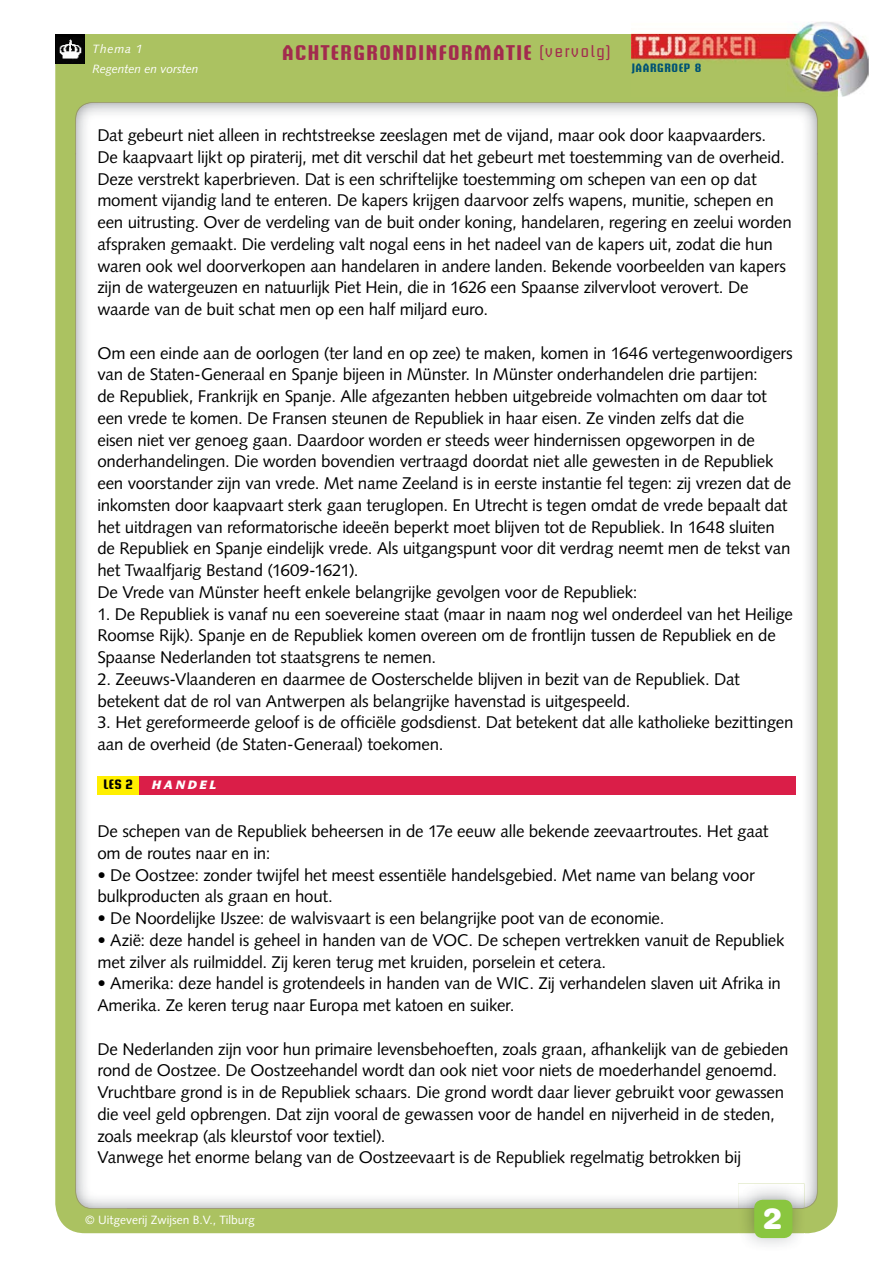
<style>
.page{position:relative;width:893px;height:1263px;background:#fff}
.page>*{position:absolute;margin:0;border:0;box-sizing:border-box;transform-origin:0 0}
.t1{font:900 29.25px "Helvetica Rounded LT Std";color:#fff}
.t2{font:700 21px "Briem Akademi Std";letter-spacing:.07em;color:#a22b4e}
.t3{font:16.95px/21.8px "Syntax LT Std";letter-spacing:-.015em;color:#000}
.t4{font:700 13.5px "Briem Akademi Std";color:#000}
.t5{font:12px "Syntax LT Std";color:#fff}
.t6{font:italic 12px "Syntax LT Std";color:#fff}
.t7{font:700 12px "Briem Akademi Std";letter-spacing:.05em;color:#005374}
.s1{font-weight:400;font-size:15px}
</style>
<div class="page">
<div style="left:55px;top:34px;width:783px;height:1199px;background:#abc261;border-radius:30px"></div>
<div style="left:129px;top:154px;width:675px;height:1054px;background:#fff"></div>
<img style="left:75px;top:102px;width:743px;height:52px">
<img style="left:75px;top:153px;width:54px;height:1056px">
<img style="left:804px;top:153px;width:14px;height:1055px">
<img style="left:127px;top:1208px;width:611px;height:1px">
<div style="left:97px;top:776px;width:699px;height:18px;background:#da1e48"></div>
<div style="left:97px;top:776px;width:42px;height:18px;background:#ffef00"></div>
<img style="left:738px;top:1183px;width:66px;height:62px">
<div style="left:754px;top:1200px;width:38px;height:38px;background:#8ac63f;border-radius:9px"></div>
<img style="left:774px;top:22px;width:95px;height:37px">
<img style="left:838px;top:59px;width:31px;height:38px">
<img style="left:631px;top:34px;width:207px;height:63px">
<div style="left:55px;top:34px;width:30px;height:30px;background:#000"></div>
<img style="left:59px;top:39px;width:23px;height:21px">
<p class="t6" style="left:92px;top:41px;width:52px">Thema 1</p>
<p class="t2" style="left:282px;top:41px;width:330px">ACHTERGRONDINFORMATIE <span class="s1">(vervolg)</span></p>
<p class="t6" style="left:92px;top:61px;width:108px">Regenten en vorsten</p>
<p class="t7" style="left:632px;top:61px;width:71px">JAARGROEP 8</p>
<p class="t3" style="left:97px;top:124px;width:696px">Dat gebeurt niet alleen in rechtstreekse zeeslagen met de vijand, maar ook door kaapvaarders.<br>De kaapvaart lijkt op piraterij, met dit verschil dat het gebeurt met toestemming van de overheid.<br>Deze verstrekt kaperbrieven. Dat is een schriftelijke toestemming om schepen van een op dat moment vijandig land te enteren. De kapers krijgen daarvoor zelfs wapens, munitie, schepen en een uitrusting. Over de verdeling van de buit onder koning, handelaren, regering en zeelui worden afspraken gemaakt. Die verdeling valt nogal eens in het nadeel van de kapers uit, zodat die hun waren ook wel doorverkopen aan handelaren in andere landen. Bekende voorbeelden van kapers zijn de watergeuzen en natuurlijk Piet Hein, die in 1626 een Spaanse zilvervloot verovert. De waarde van de buit schat men op een half miljard euro.</p>
<p class="t3" style="left:97px;top:342px;width:697px">Om een einde aan de oorlogen (ter land en op zee) te maken, komen in 1646 vertegenwoordigers van de Staten-Generaal en Spanje bijeen in Münster. In Münster onderhandelen drie partijen:<br>de Republiek, Frankrijk en Spanje. Alle afgezanten hebben uitgebreide volmachten om daar tot een vrede te komen. De Fransen steunen de Republiek in haar eisen. Ze vinden zelfs dat die<br>eisen niet ver genoeg gaan. Daardoor worden er steeds weer hindernissen opgeworpen in de onderhandelingen. Die worden bovendien vertraagd doordat niet alle gewesten in de Republiek een voorstander zijn van vrede. Met name Zeeland is in eerste instantie fel tegen: zij vrezen dat de inkomsten door kaapvaart sterk gaan teruglopen. En Utrecht is tegen omdat de vrede bepaalt dat het uitdragen van reformatorische ideeën beperkt moet blijven tot de Republiek. In 1648 sluiten de Republiek en Spanje eindelijk vrede. Als uitgangspunt voor dit verdrag neemt men de tekst van het Twaalfjarig Bestand (1609-1621).<br>De Vrede van Münster heeft enkele belangrijke gevolgen voor de Republiek:</p>
<p class="t3" style="left:97px;top:603px;width:697px">1. De Republiek is vanaf nu een soevereine staat (maar in naam nog wel onderdeel van het Heilige<br>Roomse Rijk). Spanje en de Republiek komen overeen om de frontlijn tussen de Republiek en de<br>Spaanse Nederlanden tot staatsgrens te nemen.</p>
<p class="t3" style="left:97px;top:668px;width:644px">2. Zeeuws-Vlaanderen en daarmee de Oosterschelde blijven in bezit van de Republiek. Dat betekent dat de rol van Antwerpen als belangrijke havenstad is uitgespeeld.</p>
<p class="t3" style="left:97px;top:711px;width:697px">3. Het gereformeerde geloof is de officiële godsdienst. Dat betekent dat alle katholieke bezittingen aan de overheid (de Staten-Generaal) toekomen.</p>
<p class="t4" style="left:104px;top:777px;width:31px">LES 2</p>
<p class="t3" style="left:97px;top:820px;width:673px">De schepen van de Republiek beheersen in de 17e eeuw alle bekende zeevaartroutes. Het gaat om de routes naar en in:</p>
<p class="t3" style="left:97px;top:864px;width:659px">• De Oostzee: zonder twijfel het meest essentiële handelsgebied. Met name van belang voor bulkproducten als graan en hout.</p>
<p class="t3" style="left:97px;top:907px;width:568px">• De Noordelijke IJszee: de walvisvaart is een belangrijke poot van de economie.</p>
<p class="t3" style="left:97px;top:929px;width:689px">• Azië: deze handel is geheel in handen van de VOC. De schepen vertrekken vanuit de Republiek met zilver als ruilmiddel. Zij keren terug met kruiden, porselein et cetera.</p>
<p class="t3" style="left:97px;top:973px;width:685px">• Amerika: deze handel is grotendeels in handen van de WIC. Zij verhandelen slaven uit Afrika in<br>Amerika. Ze keren terug naar Europa met katoen en suiker.</p>
<p class="t3" style="left:97px;top:1038px;width:693px">De Nederlanden zijn voor hun primaire levensbehoeften, zoals graan, afhankelijk van de gebieden rond de Oostzee. De Oostzeehandel wordt dan ook niet voor niets de moederhandel genoemd.<br>Vruchtbare grond is in de Republiek schaars. Die grond wordt daar liever gebruikt voor gewassen die veel geld opbrengen. Dat zijn vooral de gewassen voor de handel en nijverheid in de steden, zoals meekrap (als kleurstof voor textiel).<br>Vanwege het enorme belang van de Oostzeevaart is de Republiek regelmatig betrokken bij</p>
<p class="t5" style="left:85px;top:1213px;width:171px">© Uitgeverij Zwijsen B.V., Tilburg</p>
<h1 class="t1" style="left:763px;top:1199px;width:21px">2</h1>
</div>
